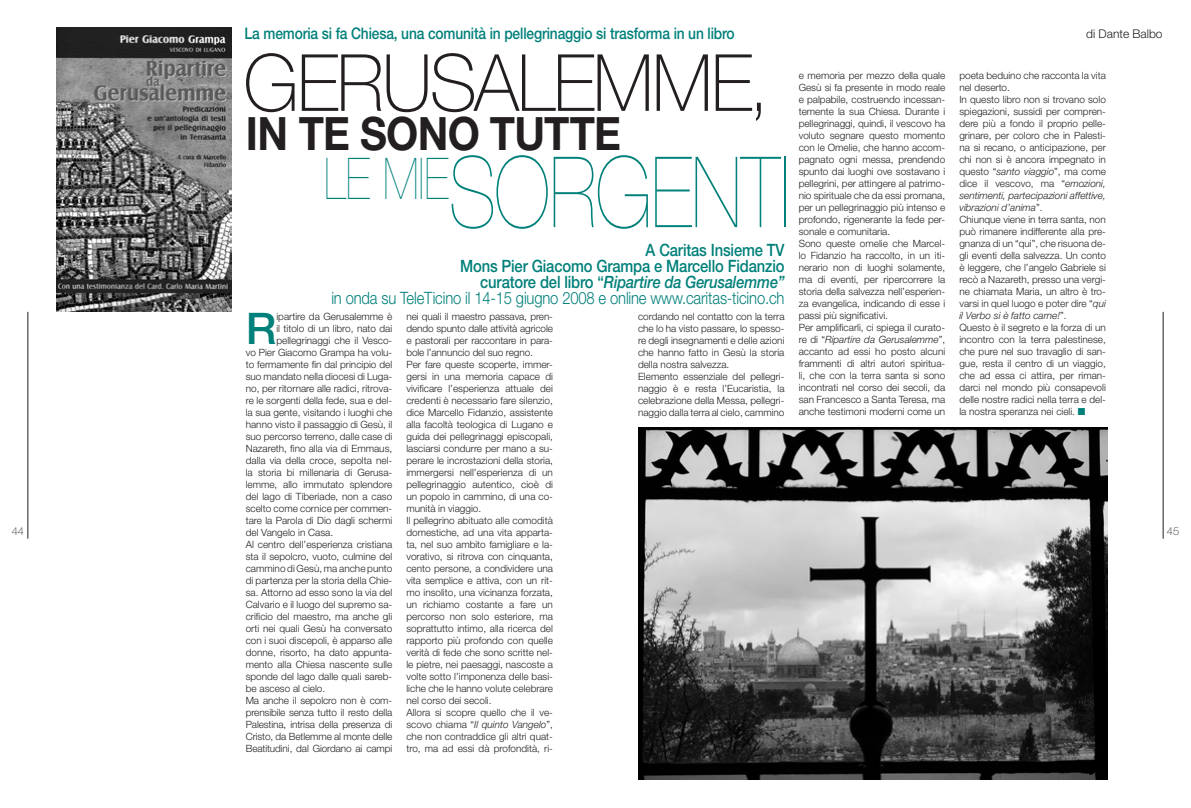
<style>
.page{position:relative;width:1191px;height:808px;background:#fff}
.page>*{position:absolute;margin:0;border:0;box-sizing:border-box;transform-origin:0 0}
.t1{font:200 98.4px "Helvetica Neue";letter-spacing:-.01em;color:#00807a;scale:.79 1}
.t2{font:100 79px "Helvetica Neue";letter-spacing:-.025em;color:#231f20;scale:.95 1}
.t3{font:200 57.6px "Helvetica Neue";color:#00807a;scale:.79 1}
.t4{font:700 46px "Helvetica Neue";letter-spacing:-.02em;color:#231f20;scale:.9 1}
.t5{font:500 43.6px "Helvetica Neue";color:#00807a}
.t6{font:500 17px/16px "Helvetica Neue";letter-spacing:-.01em;color:#00807a;text-align:right;scale:.87 1}
.t7{font:500 16px "Helvetica Neue";letter-spacing:-.01em;color:#00807a;scale:.86 1}
.t8{font:300 12px "Helvetica Neue";color:#231f20}
.t9{font:100 11px "Helvetica Neue";color:#231f20}
.t10{font:300 10px/12px "Helvetica Neue";color:#231f20}
.s1{font-style:italic}
.s2{font-weight:300}
</style>
<div class="page">
<hr style="left:28px;top:312px;width:1px;height:227px;background:#231f20">
<hr style="left:1163px;top:312px;width:1px;height:227px;background:#231f20">
<img style="left:638px;top:427px;width:469px;height:352px">
<img style="left:57px;top:27px;width:174px;height:285px">
<h3 class="t7" style="left:244px;top:24px;width:571px">La memoria si fa Chiesa, una comunità in pellegrinaggio si trasforma in un libro</h3>
<p class="t8" style="left:1086px;top:26px;width:78px">di Dante Balbo</p>
<h2 class="t2" style="left:243px;top:38px;width:555px">GERUSALEMME,</h2>
<p class="t10" style="left:798px;top:69px;width:148px">e memoria per mezzo della quale Gesù si fa presente in modo reale e palpabile, costruendo incessan&shy;temente la sua Chiesa. Durante i pellegrinaggi, quindi, il vescovo ha voluto segnare questo momento con le Omelie, che hanno accom&shy;pagnato ogni messa, prendendo spunto dai luoghi ove sostavano i pellegrini, per attingere al patrimo&shy;nio spirituale che da essi promana, per un pellegrinaggio più intenso e profondo, rigenerante la fede per&shy;sonale e comunitaria.<br>Sono queste omelie che Marcel&shy;lo Fidanzio ha raccolto, in un iti&shy;nerario non di luoghi solamente, ma di eventi, per ripercorrere la storia della salvezza nell’esperien&shy;za evangelica, indicando di esse i passi più significativi.<br>Per amplificarli, ci spiega il curato&shy;re di “<span class="s1">Ripartire da Gerusalemme</span>”, accanto ad essi ho posto alcuni frammenti di altri autori spiritua&shy;li, che con la terra santa si sono incontrati nel corso dei secoli, da san Francesco a Santa Teresa, ma anche testimoni moderni come un</p>
<p class="t10" style="left:959px;top:69px;width:148px">poeta beduino che racconta la vita nel deserto.<br>In questo libro non si trovano solo spiegazioni, sussidi per compren&shy;dere più a fondo il proprio pelle&shy;grinare, per coloro che in Palesti&shy;na si recano, o anticipazione, per chi non si è ancora impegnato in questo “<span class="s1">santo viaggio</span>”, ma come dice il vescovo, ma “<span class="s1">emozioni, sentimenti, partecipazioni affettive, vibrazioni d’anima</span>”.<br>Chiunque viene in terra santa, non può rimanere indifferente alla pre&shy;gnanza di un “qui”, che risuona de&shy;gli eventi della salvezza. Un conto è leggere, che l’angelo Gabriele si recò a Nazareth, presso una vergi&shy;ne chiamata Maria, un altro è tro&shy;varsi in quel luogo e poter dire “<span class="s1">qui il Verbo si è fatto carne!</span>”.<br>Questo è il segreto e la forza di un incontro con la terra palestinese, che pure nel suo travaglio di san&shy;gue, resta il centro di un viaggio, che ad essa ci attira, per riman&shy;darci nel mondo più consapevoli delle nostre radici nella terra e del&shy;la nostra speranza nei cieli.</p>
<h3 class="t4" style="left:246px;top:105px;width:418px">IN TE SONO TUTTE</h3>
<h3 class="t3" style="left:324px;top:145px;width:159px">LE MIE</h3>
<h1 class="t1" style="left:449px;top:135px;width:432px">SORGENTI</h1>
<h3 class="t6" style="left:331px;top:242px;width:522px">A Caritas Insieme TV<br>Mons Pier Giacomo Grampa e Marcello Fidanzio<br>curatore del libro “<span class="s1">Ripartire da Gerusalemme”<br></span><span class="s2">in onda su TeleTicino il 14-15 giugno 2008 e online www.caritas-ticino.ch</span></h3>
<h3 class="t5" style="left:246px;top:302px;width:32px">R</h3>
<p class="t10" style="left:276px;top:310px;width:117px">ipartire da Gerusalemme è</p>
<p class="t10" style="left:406px;top:310px;width:148px">nei quali il maestro passava, pren&shy;dendo spunto dalle attività agricole e pastorali per raccontare in para&shy;bole l’annuncio del suo regno.<br>Per fare queste scoperte, immer&shy;gersi in una memoria capace di vivificare l’esperienza attuale dei credenti è necessario fare silenzio, dice Marcello Fidanzio, assistente alla facoltà teologica di Lugano e guida dei pellegrinaggi episcopali, lasciarsi condurre per mano a su&shy;perare le incrostazioni della storia, immergersi nell’esperienza di un pellegrinaggio autentico, cioè di un popolo in cammino, di una co&shy;munità in viaggio.<br>Il pellegrino abituato alle comodità domestiche, ad una vita apparta&shy;ta, nel suo ambito famigliare e la&shy;vorativo, si ritrova con cinquanta, cento persone, a condividere una vita semplice e attiva, con un rit&shy;mo insolito, una vicinanza forzata, un richiamo costante a fare un percorso non solo esteriore, ma soprattutto intimo, alla ricerca del rapporto più profondo con quelle verità di fede che sono scritte nel&shy;le pietre, nei paesaggi, nascoste a volte sotto l’imponenza delle basi&shy;liche che le hanno volute celebrare nel corso dei secoli.<br>Allora si scopre quello che il ve&shy;scovo chiama “<span class="s1">Il quinto Vangelo</span>”, che non contraddice gli altri quat&shy;tro, ma ad essi dà profondità, ri-</p>
<p class="t10" style="left:638px;top:310px;width:148px">cordando nel contatto con la terra che lo ha visto passare, lo spesso&shy;re degli insegnamenti e delle azioni che hanno fatto in Gesù la storia della nostra salvezza.<br>Elemento essenziale del pellegri&shy;naggio è e resta l’Eucaristia, la celebrazione della Messa, pellegri&shy;naggio dalla terra al cielo, cammino</p>
<p class="t10" style="left:276px;top:322px;width:117px">il titolo di un libro, nato dai</p>
<p class="t10" style="left:276px;top:334px;width:117px">pellegrinaggi che il Vesco-</p>
<p class="t10" style="left:246px;top:346px;width:148px">vo Pier Giacomo Grampa ha volu-</p>
<p class="t10" style="left:246px;top:358px;width:148px">to fermamente fin dal principio del</p>
<p class="t10" style="left:246px;top:370px;width:148px">suo mandato nella diocesi di Luga-</p>
<p class="t10" style="left:246px;top:382px;width:148px">no, per ritornare alle radici, ritrova-</p>
<p class="t10" style="left:246px;top:394px;width:148px">re le sorgenti della fede, sua e del-</p>
<p class="t10" style="left:246px;top:406px;width:148px">la sua gente, visitando i luoghi che</p>
<p class="t10" style="left:246px;top:418px;width:148px">hanno visto il passaggio di Gesù, il</p>
<p class="t10" style="left:246px;top:430px;width:148px">suo percorso terreno, dalle case di</p>
<p class="t10" style="left:246px;top:442px;width:148px">Nazareth, fino alla via di Emmaus,</p>
<p class="t10" style="left:246px;top:454px;width:148px">dalla via della croce, sepolta nel-</p>
<p class="t10" style="left:246px;top:466px;width:148px">la storia bi millenaria di Gerusa-</p>
<p class="t10" style="left:246px;top:478px;width:148px">lemme, allo immutato splendore</p>
<p class="t10" style="left:246px;top:490px;width:148px">del lago di Tiberiade, non a caso</p>
<p class="t10" style="left:246px;top:502px;width:148px">scelto come cornice per commen-</p>
<p class="t10" style="left:246px;top:514px;width:148px">tare la Parola di Dio dagli schermi</p>
<p class="t10" style="left:246px;top:526px;width:89px">del Vangelo in Casa.</p>
<p class="t10" style="left:246px;top:538px;width:148px">Al centro dell’esperienza cristiana</p>
<p class="t10" style="left:246px;top:550px;width:148px">sta il sepolcro, vuoto, culmine del</p>
<p class="t10" style="left:246px;top:562px;width:148px">cammino di Gesù, ma anche punto</p>
<p class="t10" style="left:246px;top:574px;width:148px">di partenza per la storia della Chie-</p>
<p class="t10" style="left:246px;top:586px;width:148px">sa. Attorno ad esso sono la via del</p>
<p class="t10" style="left:246px;top:598px;width:148px">Calvario e il luogo del supremo sa-</p>
<p class="t10" style="left:246px;top:610px;width:148px">crificio del maestro, ma anche gli</p>
<p class="t10" style="left:246px;top:622px;width:148px">orti nei quali Gesù ha conversato</p>
<p class="t10" style="left:246px;top:634px;width:148px">con i suoi discepoli, è apparso alle</p>
<p class="t10" style="left:246px;top:646px;width:148px">donne, risorto, ha dato appunta-</p>
<p class="t10" style="left:246px;top:658px;width:148px">mento alla Chiesa nascente sulle</p>
<p class="t10" style="left:246px;top:670px;width:148px">sponde del lago dalle quali sareb-</p>
<p class="t10" style="left:246px;top:682px;width:81px">be asceso al cielo.</p>
<p class="t10" style="left:246px;top:694px;width:148px">Ma anche il sepolcro non è com-</p>
<p class="t10" style="left:246px;top:706px;width:148px">prensibile senza tutto il resto della</p>
<p class="t10" style="left:246px;top:718px;width:148px">Palestina, intrisa della presenza di</p>
<p class="t10" style="left:246px;top:730px;width:148px">Cristo, da Betlemme al monte delle</p>
<p class="t10" style="left:246px;top:742px;width:148px">Beatitudini, dal Giordano ai campi</p>
<p class="t9" style="left:12px;top:525px;width:7px">44</p>
<p class="t9" style="left:1166px;top:525px;width:7px">45</p>
</div>
